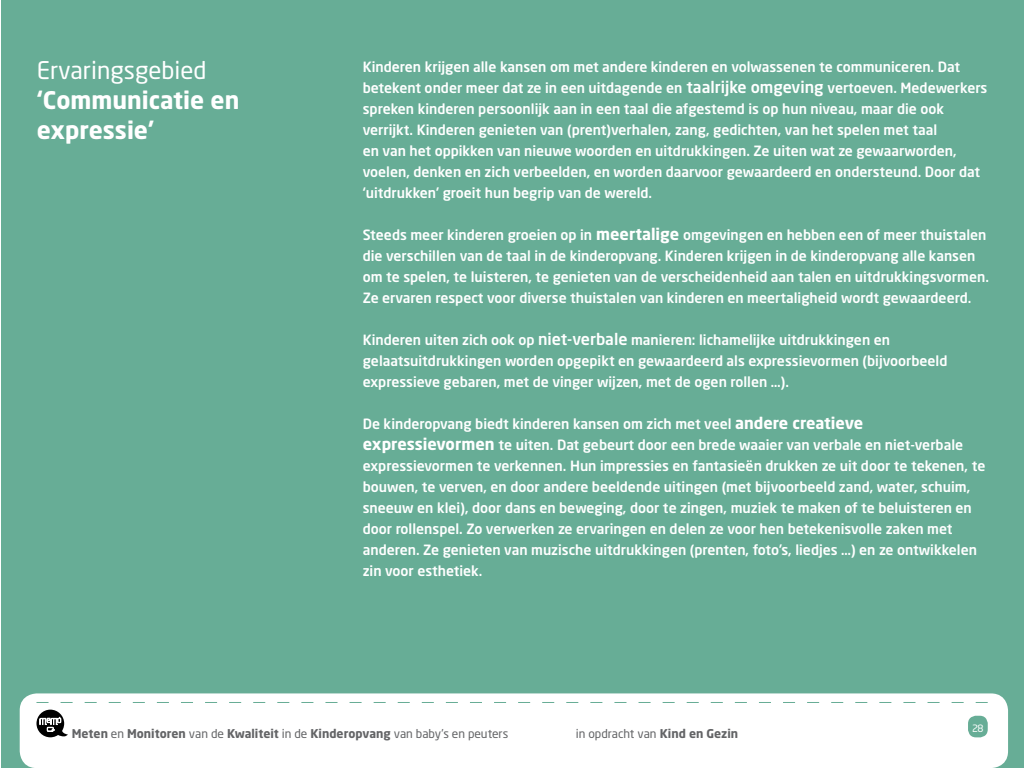
<style>
.page{position:relative;width:1024px;height:768px;background:#fff}
.page>*{position:absolute;margin:0;border:0;box-sizing:border-box;transform-origin:0 0}
.t1{font:700 24px/30px "Neo Sans Pro";color:#fff}
.t2{font:24px "Neo Sans Pro";color:#fff}
.t3{font:500 14px/21px "Neo Sans Pro";color:#fff}
.t4{font:700 12px "Neo Sans Pro";color:#636466}
.t5{font:12px "Neo Sans Pro";letter-spacing:-.005em;color:#636466}
.t6{font:10px "Neo Sans Pro";color:#fff}
.s1{font-size:16px}
.s2{font-weight:700;font-size:16px}
.s3{font-weight:400}
.s4{font-weight:700}
</style>
<div class="page">
<div style="left:1px;top:0;width:1023px;height:768px;background:#67ad96"></div>
<div style="left:20px;top:693px;width:988px;height:75px;background:#fff;border-radius:17px"></div>
<div style="left:968px;top:716px;width:20px;height:21px;background:#67ad96;border-radius:8px"></div>
<div style="left:36px;top:710px;width:28px;height:27px;background:#000;border-radius:50%"></div>
<svg style="left:39px;top:717px;width:29px;height:19px"></svg>
<svg style="left:36px;top:702px;width:952px;height:1px"></svg>
<h1 class="t2" style="left:37px;top:56px;width:171px">Ervaringsgebied</h1>
<h1 class="t1" style="left:37px;top:85px;width:204px">‘Communicatie en expressie’</h1>
<p class="t3" style="left:363px;top:56px;width:626px">Kinderen krijgen alle kansen om met andere kinderen en volwassenen te communiceren. Dat betekent onder meer dat ze in een uitdagende en <span class="s1">taalrijke omgeving</span> vertoeven. Medewerkers spreken kinderen persoonlijk aan in een taal die afgestemd is op hun niveau, maar die ook verrijkt. Kinderen genieten van (prent)verhalen, zang, gedichten, van het spelen met taal<br>en van het oppikken van nieuwe woorden en uitdrukkingen. Ze uiten wat ze gewaarworden, voelen, denken en zich verbeelden, en worden daarvoor gewaardeerd en ondersteund. Door dat ‘uitdrukken’ groeit hun begrip van de wereld.</p>
<p class="t3" style="left:363px;top:224px;width:626px">Steeds meer kinderen groeien op in <span class="s2">meertalige</span> omgevingen en hebben een of meer thuistalen die verschillen van de taal in de kinderopvang. Kinderen krijgen in de kinderopvang alle kansen om te spelen, te luisteren, te genieten van de verscheidenheid aan talen en uitdrukkingsvormen.<br>Ze ervaren respect voor diverse thuistalen van kinderen en meertaligheid wordt gewaardeerd.</p>
<p class="t3" style="left:363px;top:329px;width:586px">Kinderen uiten zich ook op <span class="s1">niet-verbale</span> manieren: lichamelijke uitdrukkingen en gelaatsuitdrukkingen worden opgepikt en gewaardeerd als expressievormen (bijvoorbeeld expressieve gebaren, met de vinger wijzen, met de ogen rollen …).</p>
<p class="t3" style="left:363px;top:413px;width:624px">De kinderopvang biedt kinderen kansen om zich met veel <span class="s2">andere creatieve expressievormen</span> te uiten. Dat gebeurt door een brede waaier van verbale en niet-verbale expressievormen te verkennen. Hun impressies en fantasieën drukken ze uit door te tekenen, te bouwen, te verven, en door andere beeldende uitingen (met bijvoorbeeld zand, water, schuim, sneeuw en klei), door dans en beweging, door te zingen, muziek te maken of te beluisteren en door rollenspel. Zo verwerken ze ervaringen en delen ze voor hen betekenisvolle zaken met anderen. Ze genieten van muzische uitdrukkingen (prenten, foto’s, liedjes …) en ze ontwikkelen zin voor esthetiek.</p>
<p class="t4" style="left:72px;top:726px;width:438px">Meten <span class="s3">en</span> Monitoren <span class="s3">van de</span> Kwaliteit <span class="s3">in de</span> Kinderopvang <span class="s3">van baby’s en peuters</span></p>
<p class="t5" style="left:576px;top:726px;width:164px">in opdracht van <span class="s4">Kind en Gezin</span></p>
<p class="t6" style="left:972px;top:722px;width:13px">28</p>
</div>
